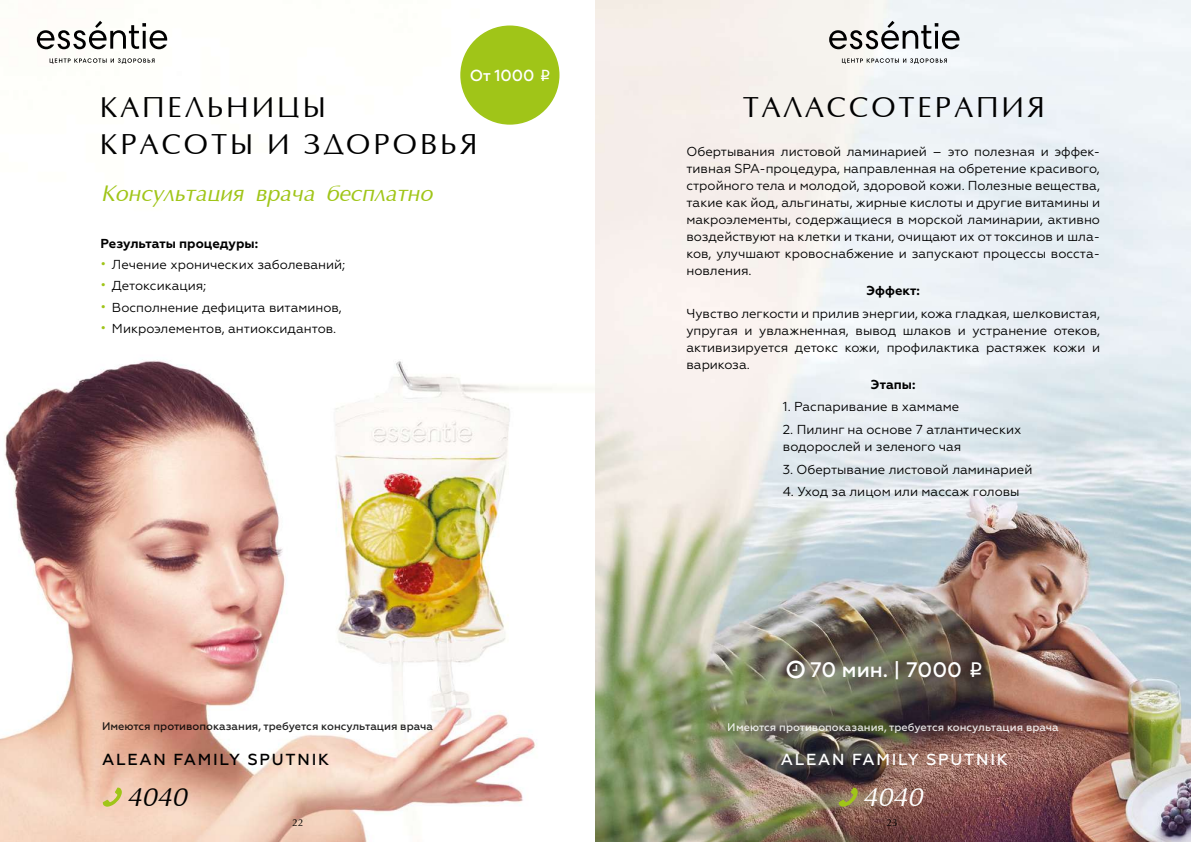
<style>
.page{position:relative;width:1191px;height:842px;background:#fff}
.page>*{position:absolute;margin:0;border:0;box-sizing:border-box;transform-origin:0 0}
.t1{font:29px/37px "Optima";letter-spacing:.1em;color:#000}
.t2{font:italic 27px "AG Optima";color:#000}
.t3{font:italic 27px "AG Optima";color:#fff}
.t4{font:italic 23px "AG Optima";color:#a0c518}
.t5{font:500 21px "Geometria";color:#fff}
.t6{font:500 16px "Geometria";letter-spacing:.11em;color:#fff}
.t7{font:500 16px "Geometria";letter-spacing:.11em;color:#000}
.t8{font:13px/17px "Geometria";color:#000;text-align:justify}
.t9{font:700 13px "Geometria";color:#000}
.t10{font:500 11px "Geometria";color:#000}
.t11{font:500 11px "Geometria";color:#fff}
.t12{font:10px "Optima";color:#000}
.s1{font-family:"ALS Rubl";font-weight:400}
.s2{font-size:14px;color:#9fc418}
</style>
<div class="page">
<img style="left:0;top:0;width:1191px;height:842px">
<svg style="left:103px;top:787px;width:19px;height:20px"></svg>
<svg style="left:50px;top:58px;width:104px;height:6px"></svg>
<svg style="left:37px;top:21px;width:130px;height:28px"></svg>
<div style="left:460px;top:26px;width:99px;height:99px;background:#a0c518;border-radius:50%"></div>
<svg style="left:838px;top:787px;width:19px;height:20px"></svg>
<svg style="left:842px;top:58px;width:105px;height:6px"></svg>
<svg style="left:829px;top:21px;width:130px;height:28px"></svg>
<svg style="left:786px;top:661px;width:18px;height:18px"></svg>
<p class="t6" style="left:470px;top:66px;width:82px">От 1000 <span class="s1">i</span></p>
<h1 class="t1" style="left:100px;top:90px;width:379px">КАПЕЛЬНИЦЫ<br>КРАСОТЫ И ЗДОРОВЬЯ</h1>
<h3 class="t4" style="left:102px;top:182px;width:333px">Консультация врача бесплатно</h3>
<p class="t9" style="left:101px;top:235px;width:159px">Результаты процедуры:</p>
<p class="t8" style="left:101px;top:256px;width:246px"><span class="s2">•</span> Лечение хронических заболеваний;</p>
<p class="t8" style="left:101px;top:277px;width:107px"><span class="s2">•</span> Детоксикация;</p>
<p class="t8" style="left:101px;top:299px;width:243px"><span class="s2">•</span> Восполнение дефицита витаминов,</p>
<p class="t8" style="left:101px;top:320px;width:237px"><span class="s2">•</span> Микроэлементов, антиоксидантов.</p>
<p class="t10" style="left:102px;top:719px;width:332px">Имеются противопоказания, требуется консультация врача</p>
<p class="t7" style="left:102px;top:750px;width:228px">ALEAN FAMILY SPUTNIK</p>
<h2 class="t2" style="left:128px;top:783px;width:62px">4040</h2>
<h1 class="t1" style="left:742px;top:90px;width:303px">ТАЛАССОТЕРАПИЯ</h1>
<p class="t8" style="left:686px;top:143px;width:415px">Обертывания листовой ламинарией – это полезная и эффек&shy;тивная SPA-процедура, направленная на обретение красивого, стройного тела и молодой, здоровой кожи. Полезные вещества, такие как йод, альгинаты, жирные кислоты и другие витамины и макроэлементы, содержащиеся в морской ламинарии, активно воздействуют на клетки и ткани, очищают их от токсинов и шла&shy;ков, улучшают кровоснабжение и запускают процессы восста&shy;новления.</p>
<p class="t9" style="left:866px;top:283px;width:55px">Эффект:</p>
<p class="t8" style="left:686px;top:305px;width:415px">Чувство легкости и прилив энергии, кожа гладкая, шелковистая, упругая и увлажненная, вывод шлаков и устранение отеков, активизируется детокс кожи, профилактика растяжек кожи и варикоза.</p>
<p class="t9" style="left:871px;top:376px;width:46px">Этапы:</p>
<p class="t8" style="left:783px;top:398px;width:178px">1. Распаривание в хаммаме</p>
<p class="t8" style="left:783px;top:421px;width:240px">2. Пилинг на основе 7 атлантических водорослей и зеленого чая</p>
<p class="t8" style="left:783px;top:461px;width:251px">3. Обертывание листовой ламинарией</p>
<p class="t8" style="left:783px;top:483px;width:238px">4. Уход за лицом или массаж головы</p>
<h3 class="t5" style="left:810px;top:657px;width:173px">70 мин. | 7000 <span class="s1">i</span></h3>
<p class="t11" style="left:727px;top:720px;width:332px">Имеются противопоказания, требуется консультация врача</p>
<p class="t6" style="left:781px;top:750px;width:228px">ALEAN FAMILY SPUTNIK</p>
<h2 class="t3" style="left:864px;top:783px;width:62px">4040</h2>
<p class="t12" style="left:292px;top:817px;width:13px">22</p>
<p class="t12" style="left:886px;top:817px;width:13px">23</p>
</div>
